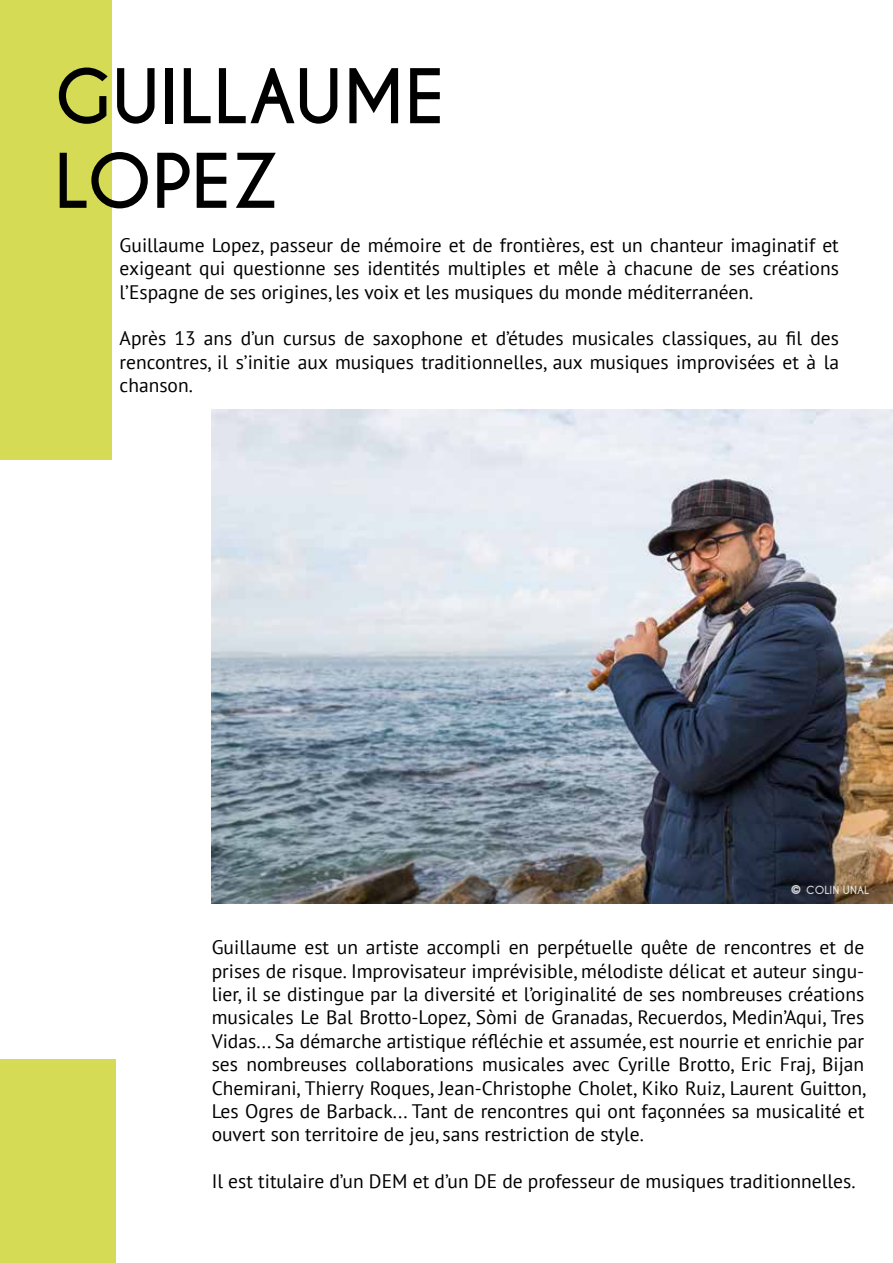
<style>
.page{position:relative;width:893px;height:1263px;background:#fff}
.page>*{position:absolute;margin:0;border:0;box-sizing:border-box;transform-origin:0 0}
.t1{font:700 70.5px/84.6px "Caviar Dreams";color:#000}
.t2{font:19.5px/23.4px "PT Sans";color:#000;text-align:justify}
.t3{font:700 10.5px "Caviar Dreams";color:#fff}
.s1{font-size:15px}
</style>
<div class="page">
<img style="left:212px;top:409px;width:681px;height:494px">
<div style="left:0;top:0;width:112px;height:459px;background:#d5db55"></div>
<div style="left:0;top:1060px;width:115px;height:203px;background:#d5db55"></div>
<h1 class="t1" style="left:55px;top:56px;width:391px">GUILLAUME<br>LOPEZ</h1>
<p class="t2" style="left:120px;top:233px;width:721px">Guillaume Lopez, passeur de mémoire et de frontières, est un chanteur imaginatif et exigeant qui questionne ses identités multiples et mêle à chacune de ses créations l’Espagne de ses origines, les voix et les musiques du monde méditerranéen.</p>
<p class="t2" style="left:120px;top:326px;width:721px">Après 13 ans d’un cursus de saxophone et d’études musicales classiques, au fil des rencontres, il s’initie aux musiques traditionnelles, aux musiques improvisées et à la chanson.</p>
<p class="t3" style="left:790px;top:883px;width:80px"><span class="s1">©</span> COLIN UNAL</p>
<p class="t2" style="left:212px;top:935px;width:656px">Guillaume est un artiste accompli en perpétuelle quête de rencontres et de prises de risque. Improvisateur imprévisible, mélodiste délicat et auteur singu&shy;lier, il se distingue par la diversité et l’originalité de ses nombreuses créations musicales Le Bal Brotto-Lopez, Sòmi de Granadas, Recuerdos, Medin’Aqui, Tres Vidas... Sa démarche artistique réfléchie et assumée, est nourrie et enrichie par ses nombreuses collaborations musicales avec Cyrille Brotto, Eric Fraj, Bijan Chemirani, Thierry Roques, Jean-Christophe Cholet, Kiko Ruiz, Laurent Guitton, Les Ogres de Barback... Tant de rencontres qui ont façonnées sa musicalité et ouvert son territoire de jeu, sans restriction de style.</p>
<p class="t2" style="left:212px;top:1169px;width:645px">Il est titulaire d’un DEM et d’un DE de professeur de musiques traditionnelles.</p>
</div>
